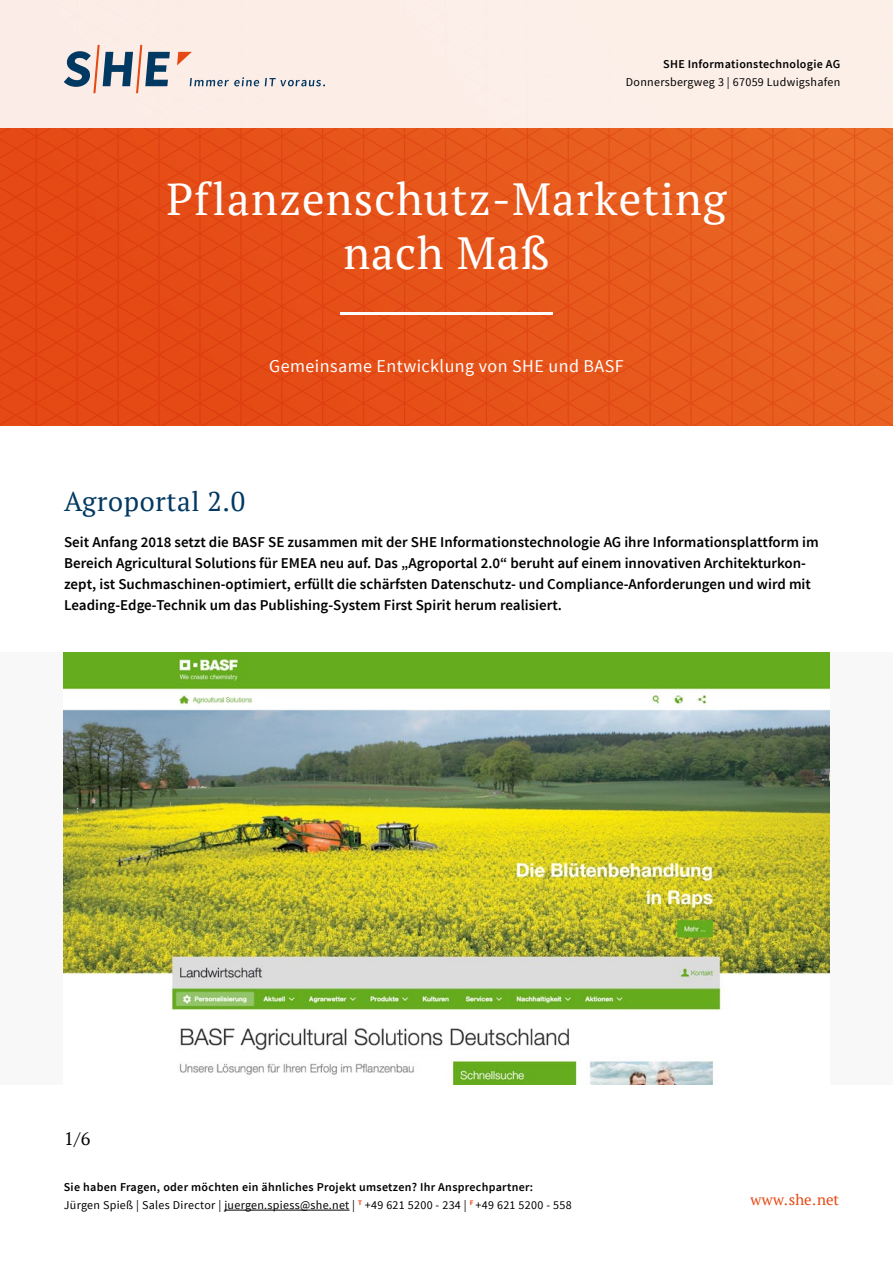
<style>
.page{position:relative;width:893px;height:1263px;background:#fff}
.page>*{position:absolute;margin:0;border:0;box-sizing:border-box;transform-origin:0 0}
.t1{font:45px/54px "PT Serif";letter-spacing:.025em;color:#fff;text-align:center}
.t2{font:27px "PT Serif";letter-spacing:.025em;color:#023962}
.t3{font:18px "Source Sans Pro";letter-spacing:.025em;color:#fff}
.t4{font:18px "PT Serif";color:#000}
.t5{font:600 15px/21px "Source Sans Pro";color:#000}
.t6{font:15px "PT Serif";color:#e54914}
.t7{font:12px/18px "Source Sans Pro";letter-spacing:.025em;color:#000}
.t8{font:600 12px "Source Sans Pro";letter-spacing:.025em;color:#000}
.s1{font-weight:600}
</style>
<div class="page">
<svg style="left:0;top:128px;width:893px;height:297px;background:#e65319"></svg>
<div style="left:0;top:0;width:893px;height:128px;background:#fceee7"></div>
<svg style="left:177px;top:52px;width:15px;height:13px"></svg>
<svg style="left:64px;top:45px;width:106px;height:48px"></svg>
<svg style="left:190px;top:77px;width:69px;height:9px"></svg>
<svg style="left:265px;top:78px;width:60px;height:8px"></svg>
<hr style="left:340px;top:313px;width:213px;height:2px;background:#fff">
<div style="left:0;top:652px;width:893px;height:432px;background:#f7f8f7"></div>
<img style="left:64px;top:652px;width:765px;height:432px">
<hr style="left:224px;top:1210px;width:125px;height:1px;background:#000">
<p class="t8" style="left:663px;top:57px;width:179px">SHE Informationstechnologie AG</p>
<p class="t7" style="left:626px;top:74px;width:216px">Donnersbergweg 3 | 67059 Ludwigshafen</p>
<h1 class="t1" style="left:166px;top:172px;width:562px">Pflanzenschutz-Marketing nach Maß</h1>
<p class="t3" style="left:269px;top:355px;width:356px">Gemeinsame Entwicklung von SHE und BASF</p>
<h2 class="t2" style="left:64px;top:483px;width:182px">Agroportal 2.0</h2>
<p class="t5" style="left:64px;top:531px;width:756px">Seit Anfang 2018 setzt die BASF SE zusammen mit der SHE Informationstechnologie AG ihre Informationsplattform im Bereich Agricultural Solutions für EMEA neu auf. Das „Agroportal 2.0“ beruht auf einem innovativen Architekturkon&shy;zept, ist Suchmaschinen-optimiert, erfüllt die schärfsten Datenschutz- und Compliance-Anforderungen und wird mit Leading-Edge-Technik um das Publishing-System First Spirit herum realisiert.</p>
<p class="t4" style="left:64px;top:1127px;width:28px">1/6</p>
<p class="t7" style="left:64px;top:1178px;width:509px"><span class="s1">Sie haben Fragen, oder möchten ein ähnliches Projekt umsetzen? Ihr Ansprechpartner:<br></span>Jürgen Spieß | Sales Director | juergen.spiess@she.net | <sup>T</sup> +49 621 5200 - 234 | <sup>F</sup> +49 621 5200 - 558</p>
<p class="t6" style="left:750px;top:1190px;width:90px">www.she.net</p>
</div>
